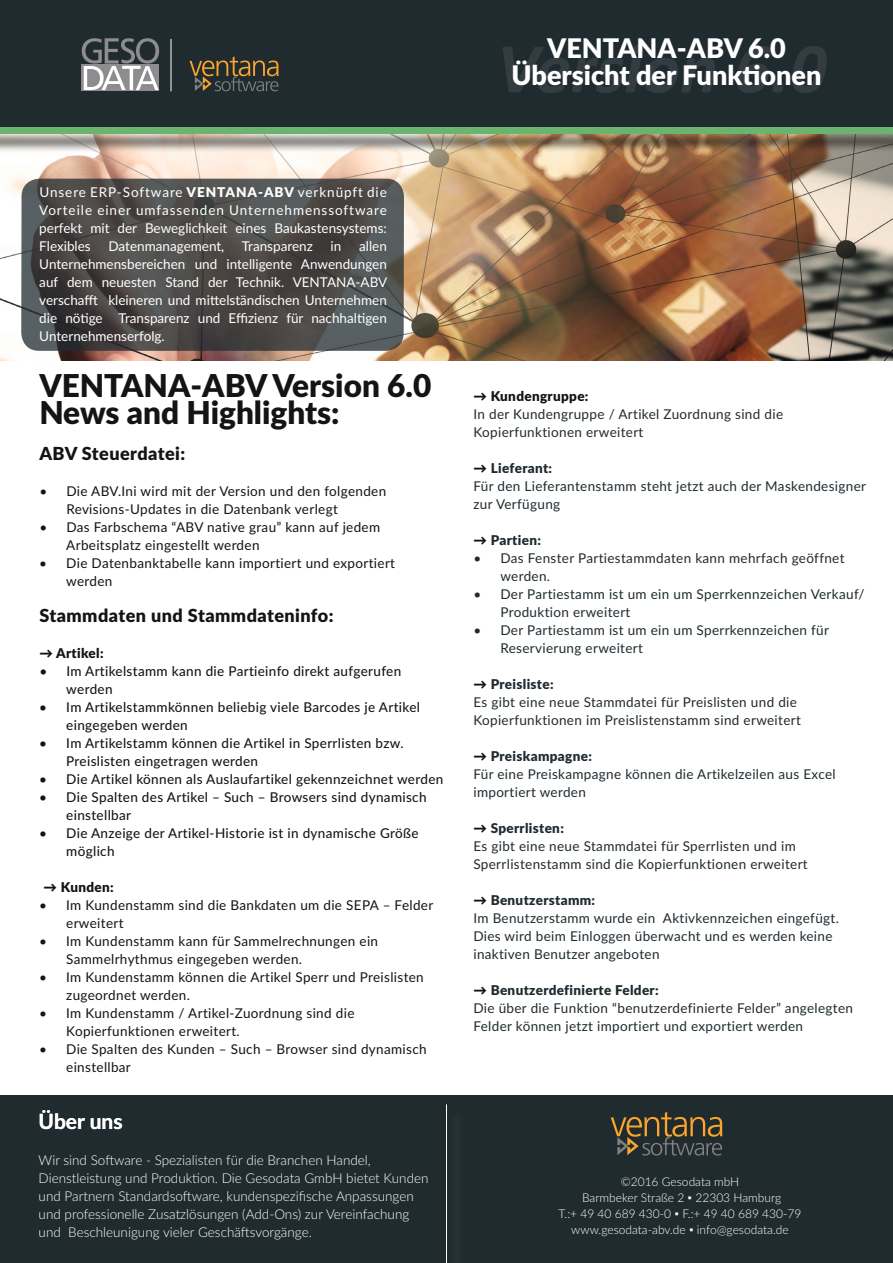
<style>
.page{position:relative;width:893px;height:1263px;background:#fff}
.page>*{position:absolute;margin:0;border:0;box-sizing:border-box;transform-origin:0 0}
.t1{font:italic 700 72px "Calibri";color:#fff}
.t2{font:900 31.5px/27px "Lato";color:#131413}
.t3{font:900 27px/27px "Lato";color:#fff;text-align:center}
.t4{font:700 21px "Lato";color:#fff}
.t5{font:900 18px "Lato";letter-spacing:.025em;color:#131413}
.t6{font:13.5px/18px "Lato";letter-spacing:.025em;color:#202b30}
.t7{font:13.5px/18px "Lato";letter-spacing:.025em;color:#131413}
.t8{font:13.5px/18px "Lato";color:#fff;text-align:justify}
.t9{font:500 13.5px/18px "Lato";letter-spacing:.025em;color:#131413}
.t10{font:300 13.5px/18px "Lato";color:#fff}
.t11{font:900 13.5px "Lato";letter-spacing:.025em;color:#131413}
.t12{font:900 13.5px "Lato";letter-spacing:.025em;color:#202b30}
.t13{font:300 12px/16px "Lato";color:#fff;text-align:center}
.s1{font-weight:900}
.s2{font-weight:900;color:#131413}
.s3{color:#131413}
</style>
<div class="page">
<div style="left:0;top:1095px;width:893px;height:168px;background:#202b30"></div>
<div style="left:0;top:0;width:893px;height:128px;background:#202b30"></div>
<img style="left:0;top:166px;width:893px;height:195px">
<div style="left:82px;top:64px;width:77px;height:27px;background:#8e8c8f"></div>
<svg style="left:82px;top:38px;width:77px;height:52px"></svg>
<svg style="left:190px;top:57px;width:89px;height:34px;background:#4e4736"></svg>
<svg style="left:611px;top:1112px;width:111px;height:43px"></svg>
<hr style="left:171px;top:39px;width:1px;height:52px;background:#fff">
<div style="left:0;top:130px;width:893px;height:36px;background:#131413;opacity:.75"></div>
<div style="left:0;top:128px;width:893px;height:6px;background:#6bb46f"></div>
<div style="left:449px;top:1109px;width:16px;height:154px;background:#242f34"></div>
<hr style="left:446px;top:1104px;width:1px;height:159px;background:#fff">
<svg style="left:21px;top:179px;width:383px;height:172px;background:#4c4b4a"></svg>
<h3 class="t3" style="left:512px;top:34px;width:311px">VENTANA-ABV 6.0<br>Übersicht der Funktionen</h3>
<h1 class="t1" style="left:496px;top:23px;width:332px">Version 6.0</h1>
<p class="t8" style="left:39px;top:182px;width:349px">Unsere ERP-Software <span class="s1">VENTANA-ABV</span> verknüpft die Vorteile einer umfassenden Unternehmenssoftware perfekt mit der Beweglichkeit eines Baukastensystems:<br>Flexibles</p>
<p class="t8" style="left:39px;top:236px;width:350px;text-indent:320px">allen Unternehmensbereichen und intelligente Anwendungen auf dem neuesten Stand der Technik. VENTANA-ABV verschafft kleineren und mittelständischen Unternehmen die nötige Transparenz und Effizienz für nachhaltigen Unternehmenserfolg.</p>
<p class="t8" style="left:109px;top:236px;width:117px">Datenmanagement,</p>
<p class="t8" style="left:242px;top:236px;width:73px">Transparenz</p>
<p class="t8" style="left:331px;top:236px;width:12px">in</p>
<h2 class="t2" style="left:39px;top:371px;width:393px">VENTANA-ABV Version 6.0<br>News and Highlights:</h2>
<h3 class="t5" style="left:39px;top:440px;width:147px">ABV Steuerdatei:</h3>
<p class="t7" style="left:66px;top:482px;width:321px;text-indent:-27px">• Die ABV.Ini wird mit der Version und den folgenden<br>Revisions-Updates in die Datenbank verlegt</p>
<p class="t7" style="left:66px;top:518px;width:315px;text-indent:-27px">• Das Farbschema “ABV native grau” kann auf jedem<br>Arbeitsplatz eingestellt werden</p>
<p class="t7" style="left:66px;top:554px;width:330px;text-indent:-27px">• Die Datenbanktabelle kann importiert und exportiert werden</p>
<h3 class="t5" style="left:39px;top:602px;width:296px">Stammdaten und Stammdateninfo:</h3>
<p class="t11" style="left:39px;top:643px;width:66px">→ Artikel:</p>
<p class="t9" style="left:66px;top:662px;width:336px;text-indent:-27px">• Im Artikelstamm kann die Partieinfo direkt aufgerufen werden</p>
<p class="t9" style="left:66px;top:698px;width:355px;text-indent:-27px">• Im Artikelstammkönnen beliebig viele Barcodes je Artikel eingegeben werden</p>
<p class="t9" style="left:66px;top:734px;width:339px;text-indent:-27px">• Im Artikelstamm können die Artikel in Sperrlisten bzw.<br>Preislisten eingetragen werden</p>
<p class="t9" style="left:39px;top:770px;width:406px">• Die Artikel können als Auslaufartikel gekennzeichnet werden</p>
<p class="t9" style="left:66px;top:788px;width:362px;text-indent:-27px">• Die Spalten des Artikel – Such – Browsers sind dynamisch einstellbar</p>
<p class="t9" style="left:66px;top:824px;width:354px;text-indent:-27px">• Die Anzeige der Artikel-Historie ist in dynamische Größe möglich</p>
<p class="t11" style="left:44px;top:877px;width:72px">→ Kunden:</p>
<p class="t7" style="left:66px;top:896px;width:369px;text-indent:-27px">• Im Kundenstamm sind die Bankdaten um die SEPA – Felder erweitert</p>
<p class="t7" style="left:66px;top:932px;width:313px;text-indent:-27px">• Im Kundenstamm kann für Sammelrechnungen ein<br>Sammelrhythmus eingegeben werden.</p>
<p class="t7" style="left:66px;top:968px;width:359px;text-indent:-27px">• Im Kundenstamm können die Artikel Sperr und Preislisten zugeordnet werden.</p>
<p class="t7" style="left:66px;top:1004px;width:290px;text-indent:-27px">• Im Kundenstamm / Artikel-Zuordnung sind die<br>Kopierfunktionen erweitert.</p>
<p class="t7" style="left:66px;top:1040px;width:362px;text-indent:-27px">• Die Spalten des Kunden – Such – Browser sind dynamisch einstellbar</p>
<h3 class="t4" style="left:39px;top:1106px;width:85px">Über uns</h3>
<p class="t10" style="left:39px;top:1151px;width:391px">Wir sind Software - Spezialisten für die Branchen Handel, Dienstleistung und Produktion. Die Gesodata GmbH bietet Kunden und Partnern Standardsoftware, kundenspezifische Anpassungen und professionelle Zusatzlösungen (Add-Ons) zur Vereinfachung und Beschleunigung vieler Geschäftsvorgänge.</p>
<p class="t11" style="left:473px;top:386px;width:117px">→ Kundengruppe:</p>
<p class="t6" style="left:473px;top:404px;width:311px">In der Kundengruppe / Artikel Zuordnung sind die<br>Kopierfunktionen erweitert</p>
<p class="t6" style="left:473px;top:458px;width:394px"><span class="s2">→</span> <span class="s1">Lieferant:<br></span>Für den Lieferantenstamm steht jetzt auch der Maskendesigner zur Verfügung</p>
<p class="t12" style="left:473px;top:530px;width:69px"><span class="s3">→</span> Partien:</p>
<p class="t6" style="left:500px;top:548px;width:346px;text-indent:-27px">• Das Fenster Partiestammdaten kann mehrfach geöffnet werden.</p>
<p class="t6" style="left:500px;top:584px;width:366px;text-indent:-27px">• Der Partiestamm ist um ein um Sperrkennzeichen Verkauf/<br>Produktion erweitert</p>
<p class="t6" style="left:500px;top:620px;width:330px;text-indent:-27px">• Der Partiestamm ist um ein um Sperrkennzeichen für<br>Reservierung erweitert</p>
<p class="t6" style="left:473px;top:674px;width:329px"><span class="s2">→</span> <span class="s1">Preisliste:<br></span>Es gibt eine neue Stammdatei für Preislisten und die<br>Kopierfunktionen im Preislistenstamm sind erweitert</p>
<p class="t6" style="left:473px;top:746px;width:364px"><span class="s2">→</span> <span class="s1">Preiskampagne:<br></span>Für eine Preiskampagne können die Artikelzeilen aus Excel importiert werden</p>
<p class="t6" style="left:473px;top:818px;width:336px"><span class="s2">→</span> <span class="s1">Sperrlisten:<br></span>Es gibt eine neue Stammdatei für Sperrlisten und im<br>Sperrlistenstamm sind die Kopierfunktionen erweitert</p>
<p class="t6" style="left:473px;top:890px;width:367px"><span class="s2">→</span> <span class="s1">Benutzerstamm:<br></span>Im Benutzerstamm wurde ein Aktivkennzeichen eingefügt.<br>Dies wird beim Einloggen überwacht und es werden keine inaktiven Benutzer angeboten</p>
<p class="t6" style="left:473px;top:980px;width:381px"><span class="s2">→</span> <span class="s1">Benutzerdefinierte Felder:<br></span>Die über die Funktion “benutzerdefinierte Felder” angelegten<br>Felder können jetzt importiert und exportiert werden</p>
<p class="t13" style="left:558px;top:1173px;width:244px">©2016 Gesodata mbH<br>Barmbeker Straße 2 ▪ 22303 Hamburg<br>T.:+ 49 40 689 430-0 ▪ F.:+ 49 40 689 430-79 www.gesodata-abv.de ▪ info@gesodata.de</p>
</div>
